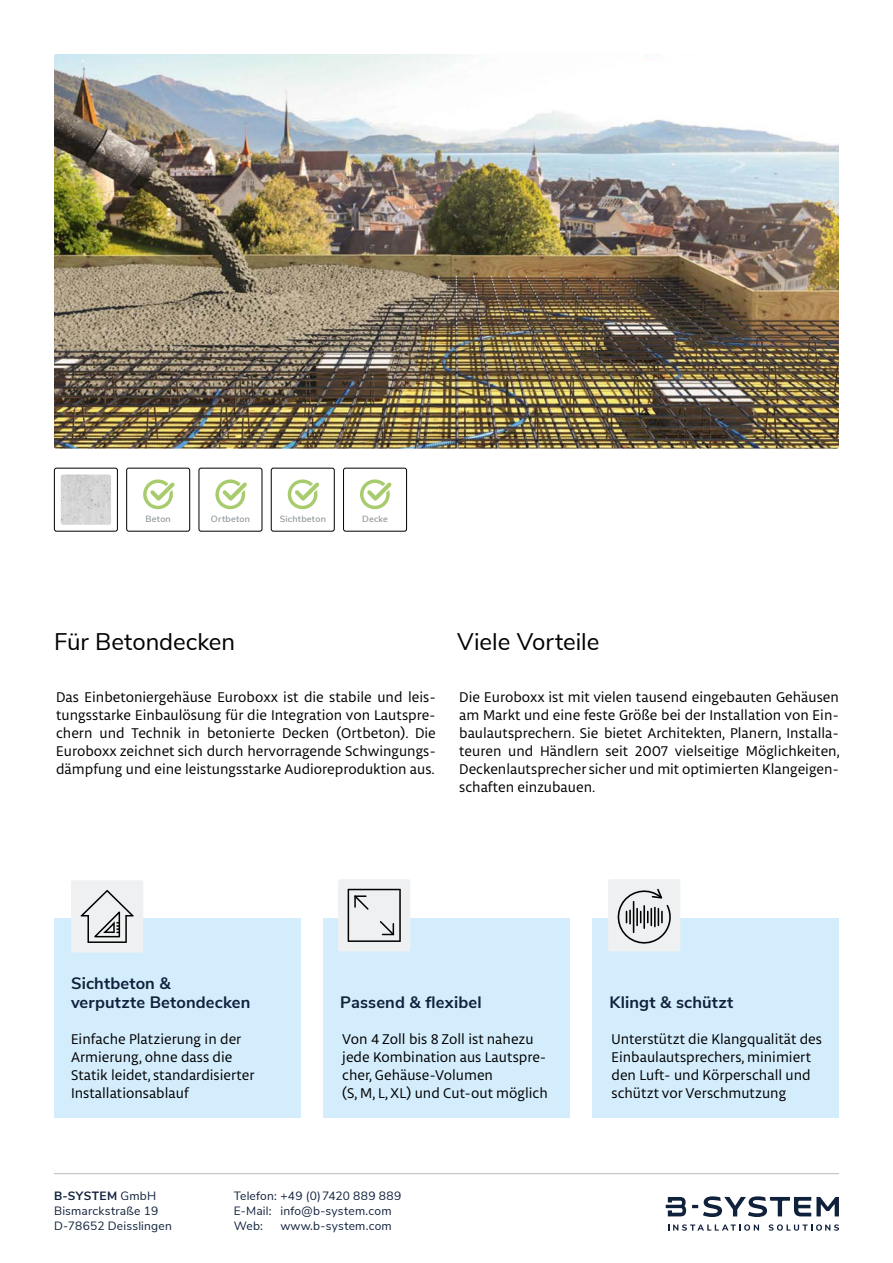
<style>
.page{position:relative;width:893px;height:1263px;background:#fff}
.page>*{position:absolute;margin:0;border:0;box-sizing:border-box;transform-origin:0 0}
.t1{font:24px "Nunito Sans";color:#000}
.t2{font:700 16.5px/19.5px "Nunito Sans";letter-spacing:.01em;color:#10213b}
.t3{font:15px/18px "Libertad";color:#000}
.t4{font:12px/15px "Nunito Sans";letter-spacing:.015em;color:#10213b}
.t5{font:600 9px "Nunito Sans";letter-spacing:.025em;color:#91989c}
.s1{font-weight:700}
</style>
<div class="page">
<div style="left:54px;top:918px;width:247px;height:200px;background:#d4edfc"></div>
<div style="left:323px;top:918px;width:247px;height:200px;background:#d4edfc"></div>
<div style="left:592px;top:918px;width:247px;height:200px;background:#d4edfc"></div>
<svg style="left:666px;top:1197px;width:20px;height:19px"></svg>
<svg style="left:692px;top:1196px;width:147px;height:21px"></svg>
<svg style="left:668px;top:1224px;width:91px;height:7px"></svg>
<svg style="left:769px;top:1224px;width:70px;height:7px"></svg>
<img style="left:54px;top:54px;width:785px;height:395px">
<div style="left:199px;top:468px;width:63px;height:63px;border:1px solid #000;border-radius:2px"></div>
<svg style="left:215px;top:479px;width:32px;height:30px"></svg>
<div style="left:126px;top:468px;width:64px;height:63px;border:1px solid #000;border-radius:2px"></div>
<svg style="left:143px;top:479px;width:32px;height:30px"></svg>
<div style="left:271px;top:468px;width:64px;height:63px;border:1px solid #000;border-radius:2px"></div>
<svg style="left:288px;top:479px;width:31px;height:30px"></svg>
<div style="left:343px;top:468px;width:64px;height:63px;border:1px solid #000;border-radius:2px"></div>
<svg style="left:360px;top:479px;width:32px;height:30px"></svg>
<div style="left:54px;top:468px;width:64px;height:63px;border:1px solid #000;border-radius:2px"></div>
<img style="left:61px;top:474px;width:50px;height:51px">
<hr style="left:54px;top:1173px;width:785px;height:1px;background:#b6bdc2">
<div style="left:71px;top:880px;width:72px;height:72px;background:#eff0f1;border-radius:2px"></div>
<div style="left:338px;top:879px;width:72px;height:72px;background:#eff0f1;border-radius:2px"></div>
<div style="left:608px;top:879px;width:72px;height:72px;background:#eff0f1;border-radius:2px"></div>
<svg style="left:348px;top:889px;width:53px;height:53px"></svg>
<svg style="left:81px;top:890px;width:53px;height:53px"></svg>
<svg style="left:618px;top:888px;width:53px;height:55px"></svg>
<p class="t5" style="left:146px;top:513px;width:27px">Beton</p>
<p class="t5" style="left:211px;top:513px;width:40px">Ortbeton</p>
<p class="t5" style="left:280px;top:513px;width:48px">Sichtbeton</p>
<p class="t5" style="left:362px;top:513px;width:27px">Decke</p>
<h1 class="t1" style="left:54px;top:624px;width:183px">Für Betondecken</h1>
<h1 class="t1" style="left:457px;top:624px;width:144px">Viele Vorteile</h1>
<p class="t3" style="left:56px;top:688px;width:381px;text-align:justify">Das Einbetoniergehäuse Euroboxx ist die stabile und leis&shy;tungsstarke Einbaulösung für die Integration von Lautspre&shy;chern und Technik in betonierte Decken (Ortbeton). Die Euroboxx zeichnet sich durch hervorragende Schwingungs&shy;dämpfung und eine leistungsstarke Audioreproduktion aus.</p>
<p class="t3" style="left:459px;top:688px;width:382px;text-align:justify">Die Euroboxx ist mit vielen tausend eingebauten Gehäusen am Markt und eine feste Größe bei der Installation von Ein&shy;baulautsprechern. Sie bietet Architekten, Planern, Installa&shy;teuren und Händlern seit 2007 vielseitige Möglichkeiten, Deckenlautsprecher sicher und mit optimierten Klangeigen&shy;schaften einzubauen.</p>
<p class="t2" style="left:71px;top:972px;width:181px">Sichtbeton &amp;<br>verputzte Betondecken</p>
<p class="t3" style="left:71px;top:1030px;width:185px">Einfache Platzierung in der<br>Armierung, ohne dass die<br>Statik leidet, standardisierter<br>Installationsablauf</p>
<p class="t2" style="left:340px;top:992px;width:143px">Passend &amp; flexibel</p>
<p class="t3" style="left:342px;top:1030px;width:207px">Von 4 Zoll bis 8 Zoll ist nahezu jede Kombination aus Lautspre&shy;cher, Gehäuse-Volumen<br>(S, M, L, XL) und Cut-out möglich</p>
<p class="t4" style="left:54px;top:1188px;width:119px"><span class="s1">B-SYSTEM</span> GmbH<br>Bismarckstraße 19<br>D-78652 Deisslingen</p>
<p class="t4" style="left:234px;top:1188px;width:169px">Telefon: +49 (0) 7420 889 889<br>E-Mail: info@b-system.com<br>Web:</p>
<p class="t4" style="left:280px;top:1218px;width:113px">www.b-system.com</p>
<p class="t2" style="left:609px;top:992px;width:125px">Klingt &amp; schützt</p>
<p class="t3" style="left:611px;top:1030px;width:212px">Unterstützt die Klangqualität des<br>Einbaulautsprechers, minimiert den Luft- und Körperschall und schützt vor Verschmutzung</p>
</div>
